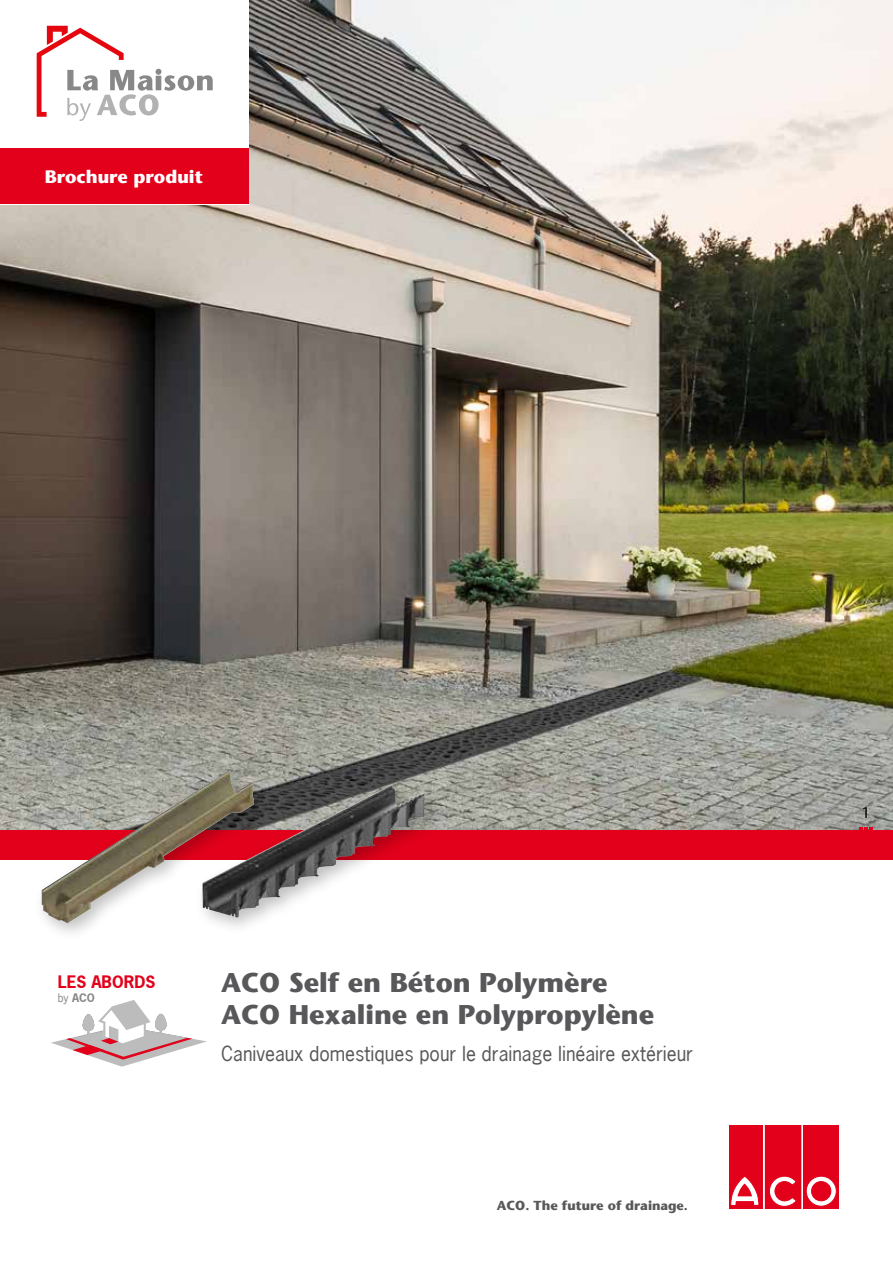
<style>
.page{position:relative;width:893px;height:1263px;background:#fff}
.page>*{position:absolute;margin:0;border:0;box-sizing:border-box;transform-origin:0 0}
.t1{font:700 27px/32.4px "Stone Sans";color:#58585a}
.t2{font:19.5px "News Gothic";color:#58585a}
.t3{font:700 18px "Stone Sans";color:#fff}
.t4{font:700 16.2px "News Gothic";color:#e2001a}
.t5{font:15px "Stone Sans";color:#000}
.t6{font:700 13.05px "Stone Sans";color:#58585a}
.t7{font:700 11.1px "News Gothic";color:#87888a}
.s1{font-weight:400}
.s2{font-size:12.75px}
</style>
<div class="page">
<img style="left:0;top:0;width:893px;height:830px">
<div style="left:0;top:830px;width:893px;height:30px;background:#e2001a"></div>
<svg style="left:51px;top:1000px;width:156px;height:67px"></svg>
<div style="left:0;top:0;width:249px;height:204px;background:#fff"></div>
<div style="left:0;top:149px;width:249px;height:55px;background:#e2001a"></div>
<svg style="left:37px;top:26px;width:176px;height:95px"></svg>
<svg style="left:729px;top:1125px;width:110px;height:84px;background:#e52138"></svg>
<div style="left:34px;top:764px;width:410px;height:178px;background:#000;opacity:.25"></div>
<img style="left:42px;top:771px;width:212px;height:152px">
<img style="left:362px;top:785px;width:29px;height:15px">
<hr style="left:859px;top:828px;width:4px;height:10px;background:#e2001a">
<hr style="left:864px;top:828px;width:4px;height:10px;background:#e2001a">
<hr style="left:869px;top:828px;width:4px;height:10px;background:#e2001a">
<p class="t3" style="left:45px;top:166px;width:160px">Brochure produit</p>
<p class="t4" style="left:58px;top:971px;width:99px">LES ABORDS</p>
<p class="t7" style="left:58px;top:990px;width:39px"><span class="s1">by</span> ACO</p>
<h1 class="t1" style="left:221px;top:966px;width:435px">ACO Self en Béton Polymère<br>ACO Hexaline en Polypropylène</h1>
<p class="t2" style="left:221px;top:1041px;width:473px">Caniveaux domestiques pour le drainage linéaire extérieur</p>
<p class="t6" style="left:497px;top:1197px;width:192px">ACO. The future of drai<span class="s2">nage.</span></p>
<p class="t5" style="left:862px;top:804px;width:10px">1</p>
</div>
